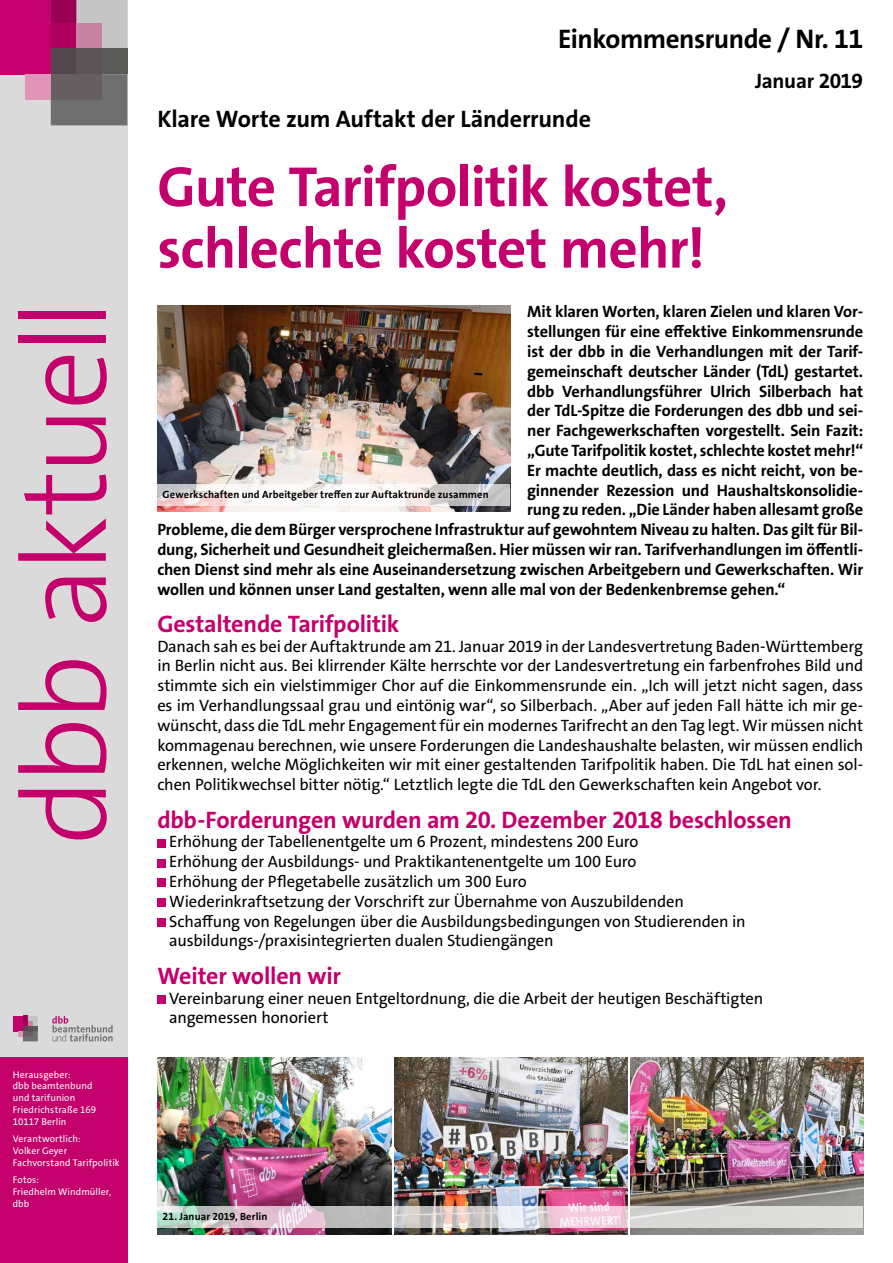
<style>
.page{position:relative;width:893px;height:1263px;background:#fff}
.page>*{position:absolute;margin:0;border:0;box-sizing:border-box;transform-origin:0 0}
.t1{font:300 120px "The Sans Os F";letter-spacing:-.045em;color:#c3006b}
.t2{font:700 57px/61.5px "The Sans Os F";letter-spacing:-.015em;color:#c3006b}
.t3{font:700 27px "The Sans Os F";letter-spacing:-.02em;color:#000}
.t4{font:700 24px "The Sans Os F";letter-spacing:-.01em;color:#c3006b}
.t5{font:700 24px "The Sans Os F";letter-spacing:-.01em;color:#000}
.t6{font:700 21px "The Sans Os F";letter-spacing:-.015em;color:#000}
.t7{font:16.5px/19.8px "The Sans Os F";letter-spacing:-.01em;color:#000}
.t8{font:700 16.5px "The Sans Os F";letter-spacing:-.01em;color:#000}
.t9{font:700 10.5px "The Sans Os F";letter-spacing:.01em;color:#000}
.t10{font:9.75px/11.7px "The Sans Os F";letter-spacing:.01em;color:#fff}
</style>
<div class="page">
<div style="left:0;top:0;width:127px;height:1263px;background:#dadada"></div>
<div style="left:0;top:0;width:51px;height:74px;background:#c3006b"></div>
<div style="left:51px;top:0;width:25px;height:23px;background:#980053"></div>
<div style="left:51px;top:23px;width:25px;height:26px;background:#ae005f"></div>
<div style="left:51px;top:49px;width:25px;height:25px;background:#55454c"></div>
<svg style="left:76px;top:0;width:51px;height:49px;background:#c3b1b9"></svg>
<div style="left:76px;top:49px;width:26px;height:25px;background:#5b5356"></div>
<div style="left:102px;top:49px;width:25px;height:25px;background:#5a5a59"></div>
<svg style="left:51px;top:74px;width:76px;height:51px;background:#6d696a"></svg>
<div style="left:25px;top:74px;width:26px;height:26px;background:#e094b7"></div>
<div style="left:0;top:1057px;width:127px;height:206px;background:#c3006b"></div>
<svg style="left:52px;top:1016px;width:61px;height:25px"></svg>
<div style="left:13px;top:1016px;width:10px;height:15px;background:#c3006b"></div>
<svg style="left:18px;top:1016px;width:20px;height:25px"></svg>
<div style="left:157px;top:839px;width:9px;height:8px;background:#c3006b"></div>
<div style="left:157px;top:859px;width:9px;height:8px;background:#c3006b"></div>
<div style="left:157px;top:879px;width:9px;height:8px;background:#c3006b"></div>
<div style="left:157px;top:898px;width:9px;height:9px;background:#c3006b"></div>
<div style="left:157px;top:918px;width:9px;height:8px;background:#c3006b"></div>
<div style="left:157px;top:995px;width:9px;height:8px;background:#c3006b"></div>
<img style="left:157px;top:305px;width:353px;height:207px">
<svg style="left:157px;top:484px;width:353px;height:22px;fill:#f8f5f3"></svg>
<img style="left:395px;top:1057px;width:233px;height:177px">
<img style="left:157px;top:1057px;width:235px;height:177px">
<img style="left:631px;top:1057px;width:232px;height:177px">
<svg style="left:157px;top:1206px;width:706px;height:21px;background:#d8d2d4"></svg>
<h1 class="t1" style="left:-12px;top:845px;width:547px;rotate:-90deg">dbb aktuell</h1>
<p class="t10" style="left:13px;top:1069px;width:85px">Herausgeber:<br>dbb beamtenbund und tarifunion<br>Friedrichstraße 169<br>10117 Berlin</p>
<p class="t10" style="left:13px;top:1133px;width:108px">Verantwortlich:<br>Volker Geyer<br>Fachvorstand Tarifpolitik</p>
<p class="t10" style="left:13px;top:1174px;width:100px">Fotos:<br>Friedhelm Windmüller, dbb</p>
<h3 class="t3" style="left:558px;top:21px;width:306px">Einkommensrunde / Nr. 11</h3>
<p class="t6" style="left:755px;top:68px;width:110px">Januar 2019</p>
<h3 class="t5" style="left:157px;top:103px;width:435px">Klare Worte zum Auftakt der Länderrunde</h3>
<h2 class="t2" style="left:157px;top:157px;width:572px">Gute Tarifpolitik kostet, schlechte kostet mehr!</h2>
<p class="t8" style="left:527px;top:301px;width:337px">Mit klaren Worten, klaren Zielen und klaren Vor-</p>
<p class="t8" style="left:527px;top:321px;width:337px">stellungen für eine effektive Einkommensrunde</p>
<p class="t8" style="left:527px;top:341px;width:337px">ist der dbb in die Verhandlungen mit der Tarif-</p>
<p class="t8" style="left:527px;top:361px;width:337px">gemeinschaft deutscher Länder (TdL) gestartet.</p>
<p class="t8" style="left:527px;top:380px;width:337px">dbb Verhandlungsführer Ulrich Silberbach hat</p>
<p class="t8" style="left:527px;top:400px;width:337px">der TdL-Spitze die Forderungen des dbb und sei-</p>
<p class="t8" style="left:527px;top:420px;width:337px">ner Fachgewerkschaften vorgestellt. Sein Fazit:</p>
<p class="t8" style="left:527px;top:440px;width:337px">„Gute Tarifpolitik kostet, schlechte kostet mehr!“</p>
<p class="t8" style="left:527px;top:460px;width:337px">Er machte deutlich, dass es nicht reicht, von be-</p>
<p class="t8" style="left:527px;top:479px;width:337px">ginnender Rezession und Haushaltskonsolidie-</p>
<p class="t8" style="left:527px;top:499px;width:337px">rung zu reden. „Die Länder haben allesamt große</p>
<p class="t8" style="left:157px;top:519px;width:707px">Probleme, die dem Bürger versprochene Infrastruktur auf gewohntem Niveau zu halten. Das gilt für Bil-</p>
<p class="t8" style="left:157px;top:539px;width:707px">dung, Sicherheit und Gesundheit gleichermaßen. Hier müssen wir ran. Tarifverhandlungen im öffentli-</p>
<p class="t8" style="left:157px;top:559px;width:707px">chen Dienst sind mehr als eine Auseinandersetzung zwischen Arbeitgebern und Gewerkschaften. Wir</p>
<p class="t8" style="left:157px;top:578px;width:630px">wollen und können unser Land gestalten, wenn alle mal von der Bedenkenbremse gehen.“</p>
<h3 class="t4" style="left:157px;top:608px;width:243px">Gestaltende Tarifpolitik</h3>
<p class="t7" style="left:157px;top:636px;width:707px;text-align:justify">Danach sah es bei der Auftaktrunde am 21. Januar 2019 in der Landesvertretung Baden-Württemberg in Berlin nicht aus. Bei klirrender Kälte herrschte vor der Landesvertretung ein farbenfrohes Bild und stimmte sich ein vielstimmiger Chor auf die Einkommensrunde ein. „Ich will jetzt nicht sagen, dass es im Verhandlungssaal grau und eintönig war“, so Silberbach. „Aber auf jeden Fall hätte ich mir ge&shy;wünscht, dass die TdL mehr Engagement für ein modernes Tarifrecht an den Tag legt. Wir müssen nicht kommagenau berechnen, wie unsere Forderungen die Landeshaushalte belasten, wir müssen endlich erkennen, welche Möglichkeiten wir mit einer gestaltenden Tarifpolitik haben. Die TdL hat einen sol&shy;chen Politikwechsel bitter nötig.“ Letztlich legte die TdL den Gewerkschaften kein Angebot vor.</p>
<h3 class="t4" style="left:157px;top:804px;width:636px">dbb-Forderungen wurden am 20. Dezember 2018 beschlossen</h3>
<p class="t7" style="left:169px;top:832px;width:578px">Erhöhung der Tabellenentgelte um 6 Prozent, mindestens 200 Euro<br>Erhöhung der Ausbildungs- und Praktikantenentgelte um 100 Euro<br>Erhöhung der Pflegetabelle zusätzlich um 300 Euro<br>Wiederinkraftsetzung der Vorschrift zur Übernahme von Auszubildenden Schaffung von Regelungen über die Ausbildungsbedingungen von Studierenden in ausbildungs-/praxisintegrierten dualen Studiengängen</p>
<h3 class="t4" style="left:157px;top:960px;width:185px">Weiter wollen wir</h3>
<p class="t7" style="left:169px;top:988px;width:596px">Vereinbarung einer neuen Entgeltordnung, die die Arbeit der heutigen Beschäftigten angemessen honoriert</p>
<p class="t9" style="left:163px;top:488px;width:328px">Gewerkschaften und Arbeitgeber treffen zur Auftaktrunde zusammen</p>
<p class="t9" style="left:163px;top:1209px;width:106px">21. Januar 2019, Berlin</p>
</div>
